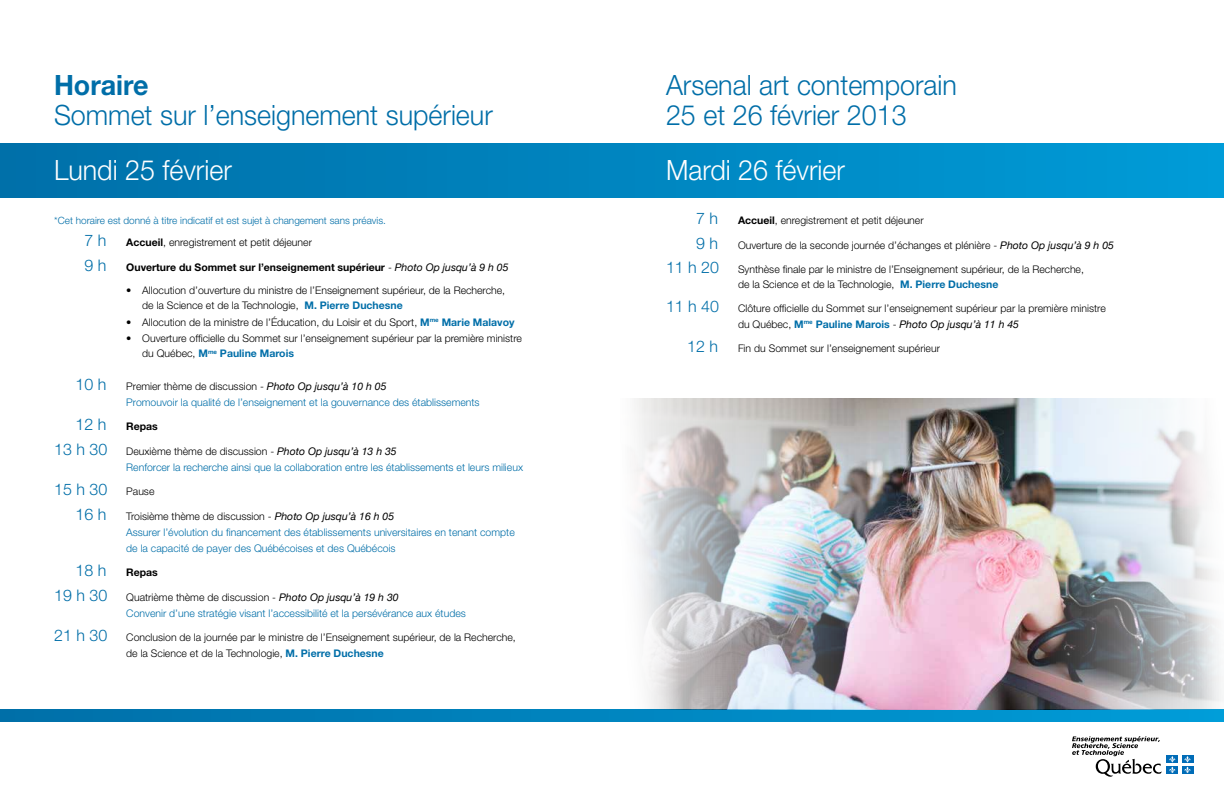
<style>
.page{position:relative;width:1224px;height:792px;background:#fff}
.page>*{position:absolute;margin:0;border:0;box-sizing:border-box;transform-origin:0 0}
.t1{font:300 28px/30px "Helvetica Neue";color:#006ea8;scale:.96 1}
.t2{font:300 28px "Helvetica Neue";color:#fff;scale:.96 1}
.t3{font:700 28px "Helvetica Neue";color:#006ea8;scale:.96 1}
.t4{font:300 16px/24.5px "Helvetica Neue";color:#006ea8}
.t5{font:300 10.5px/15px "Helvetica Neue";color:#000}
.t6{font:300 10.5px/16px "Helvetica Neue";color:#006ea8}
.t7{font:700 10.5px "Helvetica Neue";color:#000}
.t8{font:300 10px "Helvetica Neue";color:#006ea8}
.s1{font-size:16px;color:#006ea8}
.s2{font-weight:700}
.s3{font-weight:300;font-size:16px;color:#006ea8}
.s4{font-weight:300}
.s5{font-weight:400;font-style:italic}
.s6{font-weight:700;color:#006ea8}
.s7{color:#000}
.s8{font-weight:400;font-style:italic;color:#000}
.s9{font-size:16px}
.s10{font-size:10.5px;color:#000}
</style>
<div class="page">
<div style="left:0;top:144px;width:1224px;height:54px;background:linear-gradient(to right,#006fa8,#009bd7)"></div>
<svg style="left:0;top:710px;width:1224px;height:11px;background:#0085bf"></svg>
<img style="left:612px;top:399px;width:612px;height:311px">
<svg style="left:1072px;top:736px;width:90px;height:41px"></svg>
<div style="left:1166px;top:756px;width:12px;height:7px;background:#006cb7"></div>
<div style="left:1182px;top:756px;width:11px;height:7px;background:#006cb7"></div>
<div style="left:1166px;top:766px;width:12px;height:7px;background:#006cb7"></div>
<svg style="left:1169px;top:756px;width:6px;height:17px"></svg>
<div style="left:1182px;top:766px;width:11px;height:7px;background:#006cb7"></div>
<svg style="left:1184px;top:756px;width:7px;height:17px"></svg>
<h1 class="t3" style="left:54px;top:67px;width:100px">Horaire</h1>
<h1 class="t1" style="left:54px;top:99px;width:459px">Sommet sur l’enseignement supérieur</h1>
<h1 class="t2" style="left:54px;top:153px;width:187px">Lundi 25 février</h1>
<p class="t8" style="left:54px;top:215px;width:333px">*Cet horaire est donné à titre indicatif et est sujet à changement sans préavis.</p>
<p class="t5" style="left:84px;top:235px;width:229px"><span class="s1">7 h</span> <span class="s2">Accueil</span>, enregistrement et petit déjeuner</p>
<p class="t7" style="left:84px;top:261px;width:426px"><span class="s3">9 h</span> Ouverture du Sommet sur l’enseignement supérieur <span class="s4">-</span> <span class="s5">Photo Op jusqu’à 9 h 05</span></p>
<p class="t5" style="left:142px;top:283px;width:364px;text-indent:-16px">• Allocution d’ouverture du ministre de l’Enseignement supérieur, de la Recherche, de la Science et de la Technologie, <span class="s6">M. Pierre Duchesne</span></p>
<p class="t5" style="left:126px;top:314px;width:390px">• Allocution de la ministre de l’Éducation, du Loisir et du Sport, <span class="s6">M</span><sup>me</sup> <span class="s6">Marie Malavoy</span></p>
<p class="t5" style="left:142px;top:331px;width:381px;text-indent:-16px">• Ouverture officielle du Sommet sur l’enseignement supérieur par la première ministre du Québec, <span class="s6">M</span><sup>me</sup> <span class="s6">Pauline Marois</span></p>
<h2 class="t4" style="left:75px;top:371px;width:32px">10 h</h2>
<p class="t6" style="left:126px;top:378px;width:355px"><span class="s7">Premier thème de discussion -</span> <span class="s8">Photo Op jusqu’à 10 h 05<br></span>Promouvoir la qualité de l’enseignement et la gouvernance des établissements</p>
<h2 class="t4" style="left:75px;top:412px;width:32px">12 h</h2>
<p class="t7" style="left:126px;top:420px;width:33px">Repas</p>
<p class="t6" style="left:126px;top:443px;width:398px;text-indent:-72px"><span class="s9">13 h 30</span> <span class="s7">Deuxième thème de discussion -</span> <span class="s8">Photo Op jusqu’à 13 h 35<br></span>Renforcer la recherche ainsi que la collaboration entre les établissements et leurs milieux</p>
<h2 class="t4" style="left:75px;top:477px;width:81px;text-indent:-21px">15 h 30 <span class="s10">Pause<br></span>16 h</h2>
<p class="t6" style="left:126px;top:508px;width:390px"><span class="s7">Troisième thème de discussion -</span> <span class="s8">Photo Op jusqu’à 16 h 05<br></span>Assurer l’évolution du financement des établissements universitaires en tenant compte de la capacité de payer des Québécoises et des Québécois</p>
<h2 class="t4" style="left:75px;top:558px;width:32px">18 h</h2>
<p class="t7" style="left:126px;top:566px;width:33px">Repas</p>
<p class="t6" style="left:126px;top:589px;width:341px;text-indent:-72px"><span class="s9">19 h 30</span> <span class="s7">Quatrième thème de discussion -</span> <span class="s8">Photo Op jusqu’à 19 h 30<br></span>Convenir d’une stratégie visant l’accessibilité et la persévérance aux études</p>
<p class="t5" style="left:126px;top:629px;width:391px;line-height:16px;text-indent:-72px"><span class="s1">21 h 30</span> Conclusion de la journée par le ministre de l’Enseignement supérieur, de la Recherche, de la Science et de la Technologie, <span class="s6">M. Pierre Duchesne</span></p>
<h1 class="t1" style="left:666px;top:69px;width:305px">Arsenal art contemporain<br>25 et 26 février 2013</h1>
<h1 class="t2" style="left:666px;top:153px;width:188px">Mardi 26 février</h1>
<h2 class="t4" style="left:696px;top:206px;width:23px">7 h</h2>
<p class="t5" style="left:738px;top:213px;width:187px"><span class="s2">Accueil</span>, enregistrement et petit déjeuner</p>
<h2 class="t4" style="left:696px;top:230px;width:23px">9 h</h2>
<p class="t5" style="left:738px;top:237px;width:378px">Ouverture de la seconde journée d’échanges et plénière - <span class="s5">Photo Op jusqu’à 9 h 05</span></p>
<p class="t5" style="left:738px;top:262px;width:348px;text-indent:-72px"><span class="s1">11 h 20</span> Synthèse finale par le ministre de l’Enseignement supérieur, de la Recherche, de la Science et de la Technologie, <span class="s6">M. Pierre Duchesne</span></p>
<p class="t5" style="left:738px;top:300px;width:369px;line-height:16px;text-indent:-72px"><span class="s1">11 h 40</span> Clôture officielle du Sommet sur l’enseignement supérieur par la première ministre du Québec, <span class="s6">M</span><sup>me</sup> <span class="s6">Pauline Marois</span> - <span class="s5">Photo Op jusqu’à 11 h 45</span></p>
<h2 class="t4" style="left:687px;top:334px;width:32px">12 h</h2>
<p class="t5" style="left:738px;top:341px;width:204px">Fin du Sommet sur l’enseignement supérieur</p>
</div>
